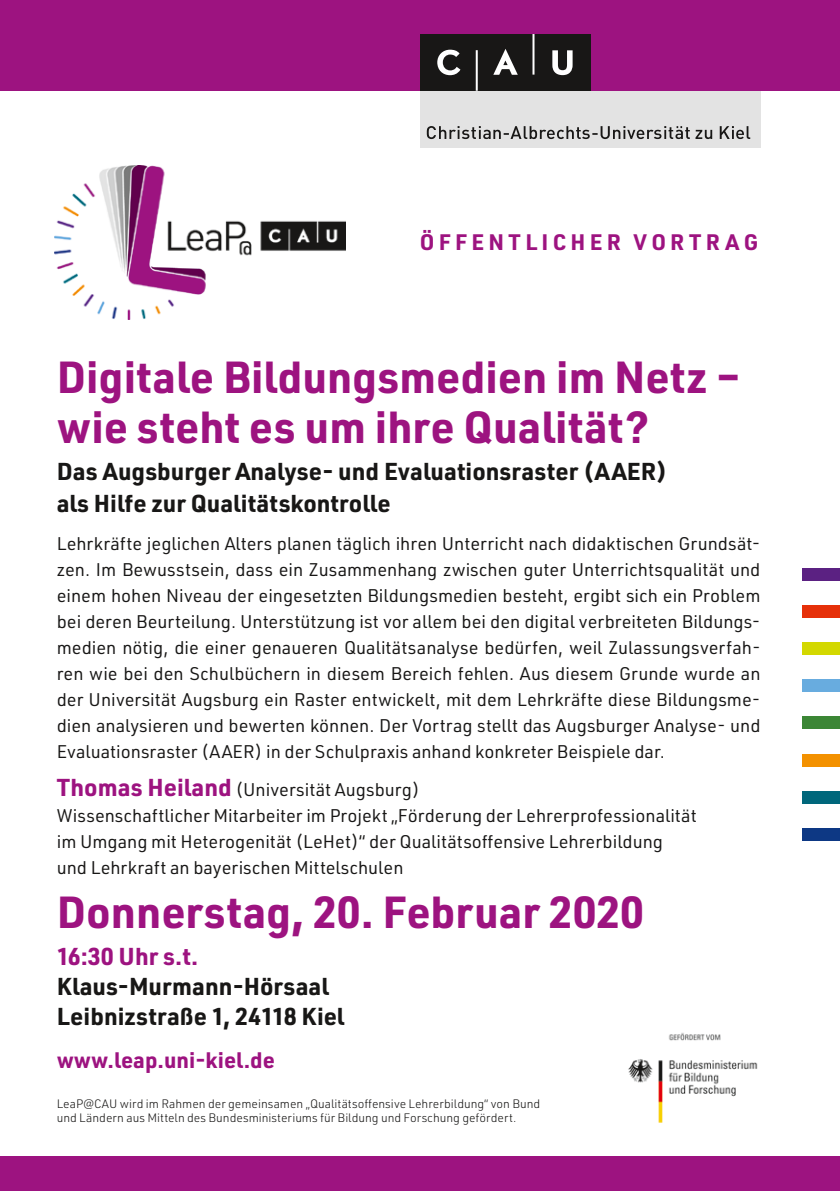
<style>
.page{position:relative;width:840px;height:1191px;background:#fff}
.page>*{position:absolute;margin:0;border:0;box-sizing:border-box;transform-origin:0 0}
.t1{font:700 44px/50px "URWDIN";color:#9d1380}
.t2{font:700 24px/32px "URWDIN";color:#181716}
.t3{font:700 24px "URWDIN";color:#9d1380}
.t4{font:700 22px "URWDIN";color:#9d1380}
.t5{font:700 22px "URWDIN";letter-spacing:.19em;color:#9d1380}
.t6{font:18px/26px "URWDIN";color:#181716;text-align:justify}
.t7{font:300 12px/14.4px "URWDIN";color:#181716}
.s1{font-weight:700;font-size:24px;color:#9d1380}
</style>
<div class="page">
<div style="left:0;top:0;width:839px;height:91px;background:#9d1380"></div>
<div style="left:0;top:1157px;width:839px;height:34px;background:#9d1380"></div>
<div style="left:420px;top:91px;width:340px;height:56px;background:#e3e3e3"></div>
<svg style="left:426px;top:126px;width:323px;height:13px"></svg>
<div style="left:420px;top:34px;width:170px;height:57px;background:#181716"></div>
<svg style="left:437px;top:50px;width:23px;height:25px"></svg>
<svg style="left:493px;top:49px;width:24px;height:26px"></svg>
<svg style="left:552px;top:50px;width:20px;height:25px"></svg>
<hr style="left:475px;top:50px;width:2px;height:41px;background:#fff">
<hr style="left:532px;top:34px;width:2px;height:41px;background:#fff">
<div style="left:802px;top:568px;width:37px;height:12px;background:#5b2182"></div>
<div style="left:802px;top:605px;width:37px;height:12px;background:#e63009"></div>
<div style="left:802px;top:642px;width:37px;height:13px;background:#d3d800"></div>
<div style="left:802px;top:679px;width:37px;height:13px;background:#68acdf"></div>
<div style="left:802px;top:717px;width:37px;height:12px;background:#3b8635"></div>
<div style="left:802px;top:754px;width:37px;height:12px;background:#f39100"></div>
<div style="left:802px;top:791px;width:37px;height:12px;background:#00677b"></div>
<div style="left:802px;top:828px;width:37px;height:12px;background:#0d3884"></div>
<img style="left:54px;top:165px;width:291px;height:154px">
<img style="left:628px;top:1032px;width:130px;height:91px">
<p class="t5" style="left:420px;top:227px;width:339px">ÖFFENTLICHER VORTRAG</p>
<h1 class="t1" style="left:57px;top:350px;width:684px">Digitale Bildungsmedien im Netz – wie steht es um ihre Qualität?</h1>
<h2 class="t2" style="left:57px;top:455px;width:611px">Das Augsburger Analyse- und Evaluationsraster (AAER) als Hilfe zur Qualitätskontrolle</h2>
<p class="t6" style="left:57px;top:530px;width:705px">Lehrkräfte jeglichen Alters planen täglich ihren Unterricht nach didaktischen Grundsät&shy;zen. Im Bewusstsein, dass ein Zusammenhang zwischen guter Unterrichtsqualität und einem hohen Niveau der eingesetzten Bildungsmedien besteht, ergibt sich ein Problem bei deren Beurteilung. Unterstützung ist vor allem bei den digital verbreiteten Bildungs&shy;medien nötig, die einer genaueren Qualitätsanalyse bedürfen, weil Zulassungsverfah&shy;ren wie bei den Schulbüchern in diesem Bereich fehlen. Aus diesem Grunde wurde an der Universität Augsburg ein Raster entwickelt, mit dem Lehrkräfte diese Bildungsme&shy;dien analysieren und bewerten können. Der Vortrag stellt das Augsburger Analyse- und Evaluationsraster (AAER) in der Schulpraxis anhand konkreter Beispiele dar.</p>
<p class="t6" style="left:57px;top:775px;width:641px;text-align:left"><span class="s1">Thomas Heiland</span> (Universität Augsburg)<br>Wissenschaftlicher Mitarbeiter im Projekt „Förderung der Lehrerprofessionalität im Umgang mit Heterogenität (LeHet)“ der Qualitätsoffensive Lehrerbildung und Lehrkraft an bayerischen Mittelschulen</p>
<h1 class="t1" style="left:57px;top:885px;width:588px">Donnerstag, 20. Februar 2020</h1>
<h2 class="t3" style="left:57px;top:940px;width:143px">16:30 Uhr s.t.</h2>
<h2 class="t2" style="left:57px;top:970px;width:289px;line-height:30px">Klaus-Murmann-Hörsaal<br>Leibnizstraße 1, 24118 Kiel</h2>
<p class="t4" style="left:57px;top:1045px;width:219px">www.leap.uni-kiel.de</p>
<p class="t7" style="left:57px;top:1096px;width:485px">LeaP@CAU wird im Rahmen der gemeinsamen „Qualitätsoffensive Lehrerbildung“ von Bund und Ländern aus Mitteln des Bundesministeriums für Bildung und Forschung gefördert.</p>
</div>
